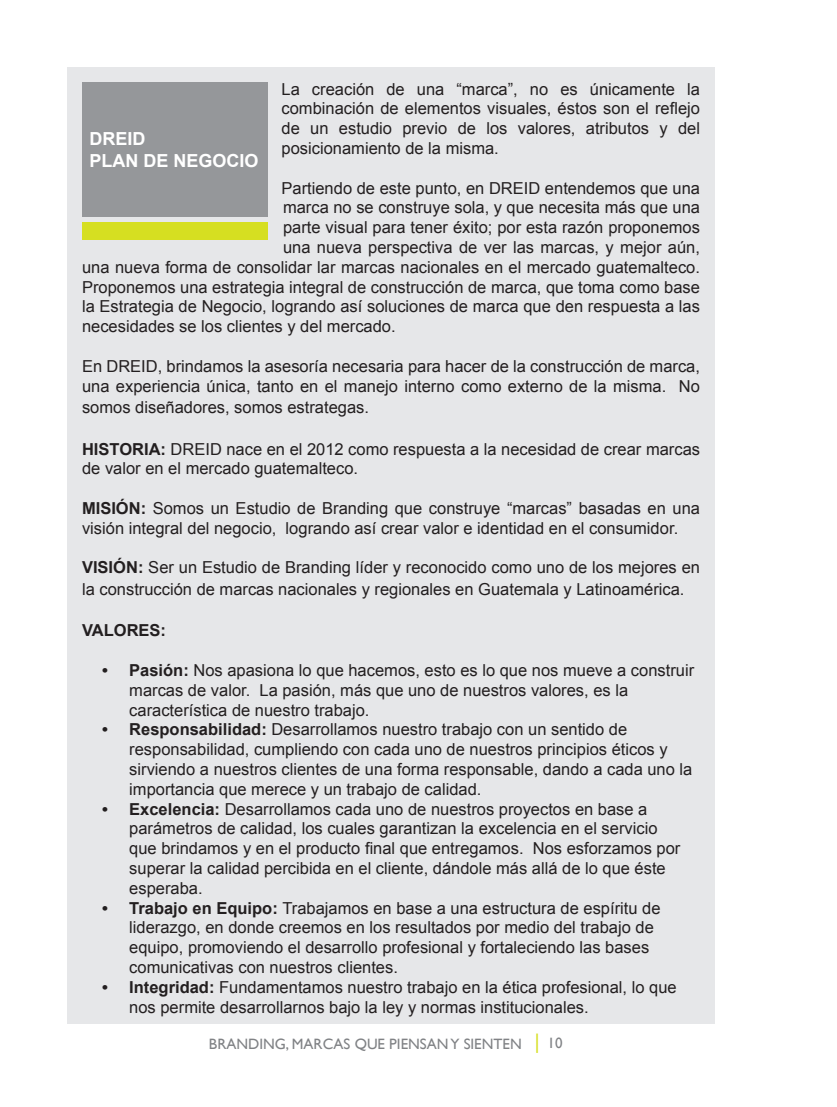
<style>
.page{position:relative;width:837px;height:1107px;background:#fff}
.page>*{position:absolute;margin:0;border:0;box-sizing:border-box;transform-origin:0 0}
.t1{font:700 18px/21.6px "Arial";color:#fff}
.t2{font:16.5px/19.8px "Arial";color:#231f20}
.t3{font:700 16.5px "Arial";color:#231f20}
.t4{font:15px "Gill Sans";color:#808285}
.s1{font-weight:700}
.s2{font-family:"Century Gothic";font-size:21px;color:#d6df21}
.s3{font-family:"Century Gothic";color:#fff}
</style>
<div class="page">
<div style="left:68px;top:68px;width:647px;height:956px;background:#e6e7e9"></div>
<div style="left:82px;top:82px;width:185px;height:134px;background:#95979a"></div>
<div style="left:82px;top:223px;width:185px;height:17px;background:#d6df21"></div>
<p class="t2" style="left:282px;top:79px;width:420px;text-align:justify">La creación de una “marca”, no es únicamente la combinación de elementos visuales, éstos son el reflejo de un estudio previo de los valores, atributos y del posicionamiento de la misma.</p>
<p class="t2" style="left:282px;top:178px;width:420px">Partiendo de este punto, en DREID entendemos que una</p>
<p class="t2" style="left:283px;top:198px;width:418px">marca no se construye sola, y que necesita más que una</p>
<p class="t2" style="left:283px;top:218px;width:418px">parte visual para tener éxito; por esta razón proponemos</p>
<p class="t2" style="left:283px;top:237px;width:418px">una nueva perspectiva de ver las marcas, y mejor aún,</p>
<p class="t2" style="left:82px;top:257px;width:620px">una nueva forma de consolidar lar marcas nacionales en el mercado guatemalteco.</p>
<p class="t2" style="left:82px;top:277px;width:619px">Proponemos una estrategia integral de construcción de marca, que toma como base</p>
<p class="t2" style="left:82px;top:297px;width:620px">la Estrategia de Negocio, logrando así soluciones de marca que den respuesta a las</p>
<p class="t2" style="left:82px;top:317px;width:315px">necesidades se los clientes y del mercado.</p>
<p class="t2" style="left:82px;top:356px;width:619px">En DREID, brindamos la asesoría necesaria para hacer de la construcción de marca, una experiencia única, tanto en el manejo interno como externo de la misma. No</p>
<p class="t2" style="left:82px;top:398px;width:289px">somos diseñadores, somos estrategas.</p>
<p class="t2" style="left:82px;top:439px;width:620px"><span class="s1">HISTORIA:</span> DREID nace en el 2012 como respuesta a la necesidad de crear marcas de valor en el mercado guatemalteco.</p>
<p class="t2" style="left:82px;top:498px;width:619px"><span class="s1">MISIÓN:</span> Somos un Estudio de Branding que construye “marcas” basadas en una visión integral del negocio, logrando así crear valor e identidad en el consumidor.</p>
<p class="t2" style="left:82px;top:557px;width:619px;line-height:21.6px"><span class="s1">VISIÓN:</span> Ser un Estudio de Branding líder y reconocido como uno de los mejores en la construcción de marcas nacionales y regionales en Guatemala y Latinoamérica.</p>
<p class="t3" style="left:82px;top:620px;width:86px">VALORES:</p>
<p class="t2" style="left:129px;top:660px;width:566px;text-indent:-27px"><span class="s1">• Pasión:</span> Nos apasiona lo que hacemos, esto es lo que nos mueve a construir marcas de valor. La pasión, más que uno de nuestros valores, es la característica de nuestro trabajo.</p>
<p class="t2" style="left:129px;top:720px;width:565px;text-indent:-27px"><span class="s1">• Responsabilidad:</span> Desarrollamos nuestro trabajo con un sentido de responsabilidad, cumpliendo con cada uno de nuestros principios éticos y sirviendo a nuestros clientes de una forma responsable, dando a cada uno la importancia que merece y un trabajo de calidad.</p>
<p class="t2" style="left:129px;top:799px;width:553px;text-indent:-27px"><span class="s1">• Excelencia:</span> Desarrollamos cada uno de nuestros proyectos en base a parámetros de calidad, los cuales garantizan la excelencia en el servicio que brindamos y en el producto final que entregamos. Nos esforzamos por superar la calidad percibida en el cliente, dándole más allá de lo que éste esperaba.</p>
<p class="t2" style="left:129px;top:898px;width:533px;text-indent:-27px"><span class="s1">• Trabajo en Equipo:</span> Trabajamos en base a una estructura de espíritu de liderazgo, en donde creemos en los resultados por medio del trabajo de equipo, promoviendo el desarrollo profesional y fortaleciendo las bases comunicativas con nuestros clientes.</p>
<p class="t2" style="left:129px;top:977px;width:549px;text-indent:-27px"><span class="s1">• Integridad:</span> Fundamentamos nuestro trabajo en la ética profesional, lo que nos permite desarrollarnos bajo la ley y normas institucionales.</p>
<p class="t1" style="left:90px;top:128px;width:171px">DREID<br>PLAN DE NEGOCIO</p>
<p class="t4" style="left:209px;top:1035px;width:367px">BRANDING, MARCAS QUE PIENSAN Y SIENTEN <span class="s2">|</span> 10 <span class="s3">X</span></p>
</div>
